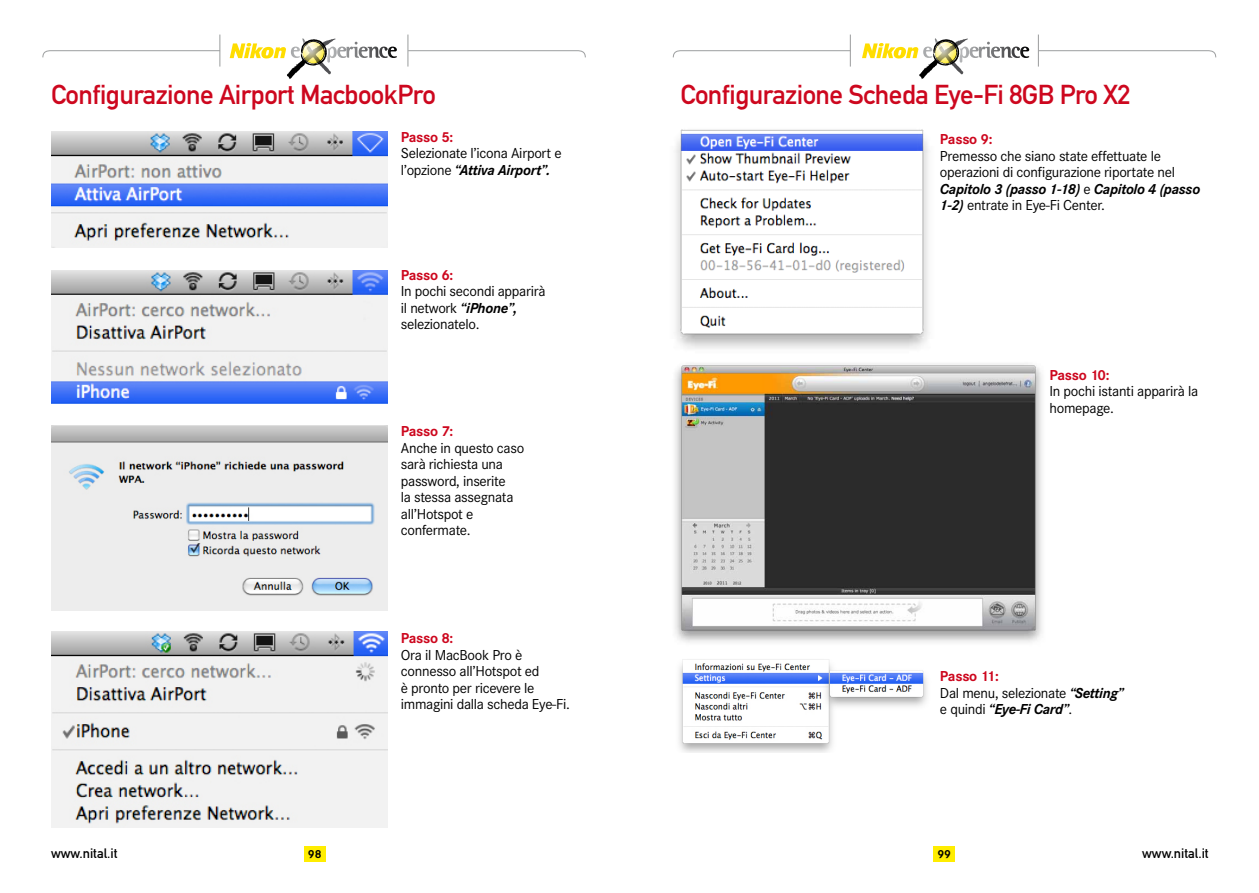
<style>
.page{position:relative;width:1259px;height:893px;background:#fff}
.page>*{position:absolute;margin:0;border:0;box-sizing:border-box;transform-origin:0 0}
.t1{font:27px "DIN Mittelschrift Std";letter-spacing:-.02em;color:#cd071e}
.t2{font:15px/16.5px "Corporate S";letter-spacing:-.02em;color:#000}
.t3{font:700 15px "Corporate S";letter-spacing:-.02em;color:#cd071e}
.t4{font:13.5px "DIN Mittelschrift Std";color:#000}
.t5{font:700 12px "Corporate S";color:#000}
.s1{font-weight:700;font-style:italic}
.s2{font-weight:700;color:#cd071e}
</style>
<div class="page">
<svg style="left:230px;top:39px;width:167px;height:40px"></svg>
<svg style="left:862px;top:39px;width:167px;height:40px"></svg>
<div style="left:304px;top:845px;width:21px;height:16px;background:#ffed00"></div>
<hr style="left:407px;top:35px;width:1px;height:32px;background:#9a9c9d">
<hr style="left:219px;top:35px;width:1px;height:32px;background:#9a9c9d">
<svg style="left:42px;top:50px;width:179px;height:8px"></svg>
<svg style="left:407px;top:50px;width:179px;height:8px"></svg>
<div style="left:933px;top:845px;width:22px;height:16px;background:#ffed00"></div>
<hr style="left:1038px;top:35px;width:1px;height:32px;background:#9a9c9d">
<hr style="left:850px;top:35px;width:1px;height:32px;background:#9a9c9d">
<svg style="left:672px;top:50px;width:179px;height:8px"></svg>
<svg style="left:1038px;top:50px;width:178px;height:8px"></svg>
<img style="left:51px;top:132px;width:336px;height:116px">
<img style="left:51px;top:270px;width:336px;height:133px">
<img style="left:51px;top:425px;width:336px;height:186px">
<img style="left:51px;top:632px;width:336px;height:195px">
<img style="left:675px;top:129px;width:254px;height:220px">
<img style="left:679px;top:659px;width:248px;height:94px">
<img style="left:675px;top:363px;width:367px;height:280px">
<h1 class="t1" style="left:51px;top:79px;width:386px">Configurazione Airport MacbookPro</h1>
<p class="t3" style="left:401px;top:128px;width:54px">Passo 5:</p>
<p class="t2" style="left:401px;top:145px;width:162px">Selezionate l’icona Airport e l’opzione <span class="s1">“Attiva Airport”.</span></p>
<p class="t3" style="left:401px;top:266px;width:54px">Passo 6:</p>
<p class="t2" style="left:401px;top:283px;width:146px">In pochi secondi apparirà il network <span class="s1">“iPhone”, </span>selezionatelo.</p>
<p class="t3" style="left:401px;top:422px;width:54px">Passo 7:</p>
<p class="t2" style="left:401px;top:439px;width:125px">Anche in questo caso sarà richiesta una password, inserite<br>la stessa assegnata all’Hotspot e confermate.</p>
<p class="t3" style="left:401px;top:630px;width:54px">Passo 8:</p>
<p class="t2" style="left:401px;top:647px;width:171px">Ora il MacBook Pro è connesso all’Hotspot ed<br>è pronto per ricevere le immagini dalla scheda Eye-Fi.</p>
<h1 class="t1" style="left:680px;top:79px;width:451px">Configurazione Scheda Eye-Fi 8GB Pro X2</h1>
<p class="t3" style="left:940px;top:130px;width:54px">Passo 9:</p>
<p class="t2" style="left:940px;top:147px;width:262px">Premesso che siano state effettuate le operazioni di configurazione riportate nel <span class="s1">Capitolo 3 (passo 1-18)</span> e <span class="s1">Capitolo 4 (passo 1-2)</span> entrate in Eye-Fi Center.</p>
<p class="t3" style="left:1049px;top:366px;width:62px">Passo 10:</p>
<p class="t2" style="left:1049px;top:383px;width:150px">In pochi istanti apparirà la homepage.</p>
<p class="t2" style="left:940px;top:668px;width:185px"><span class="s2">Passo 11:<br></span>Dal menu, selezionate <span class="s1">“Setting” </span>e quindi <span class="s1">“Eye-Fi Card”</span>.</p>
<p class="t4" style="left:51px;top:846px;width:68px">www.nital.it</p>
<p class="t5" style="left:308px;top:848px;width:15px">98</p>
<p class="t5" style="left:937px;top:848px;width:15px">99</p>
<p class="t4" style="left:1142px;top:846px;width:68px">www.nital.it</p>
</div>
